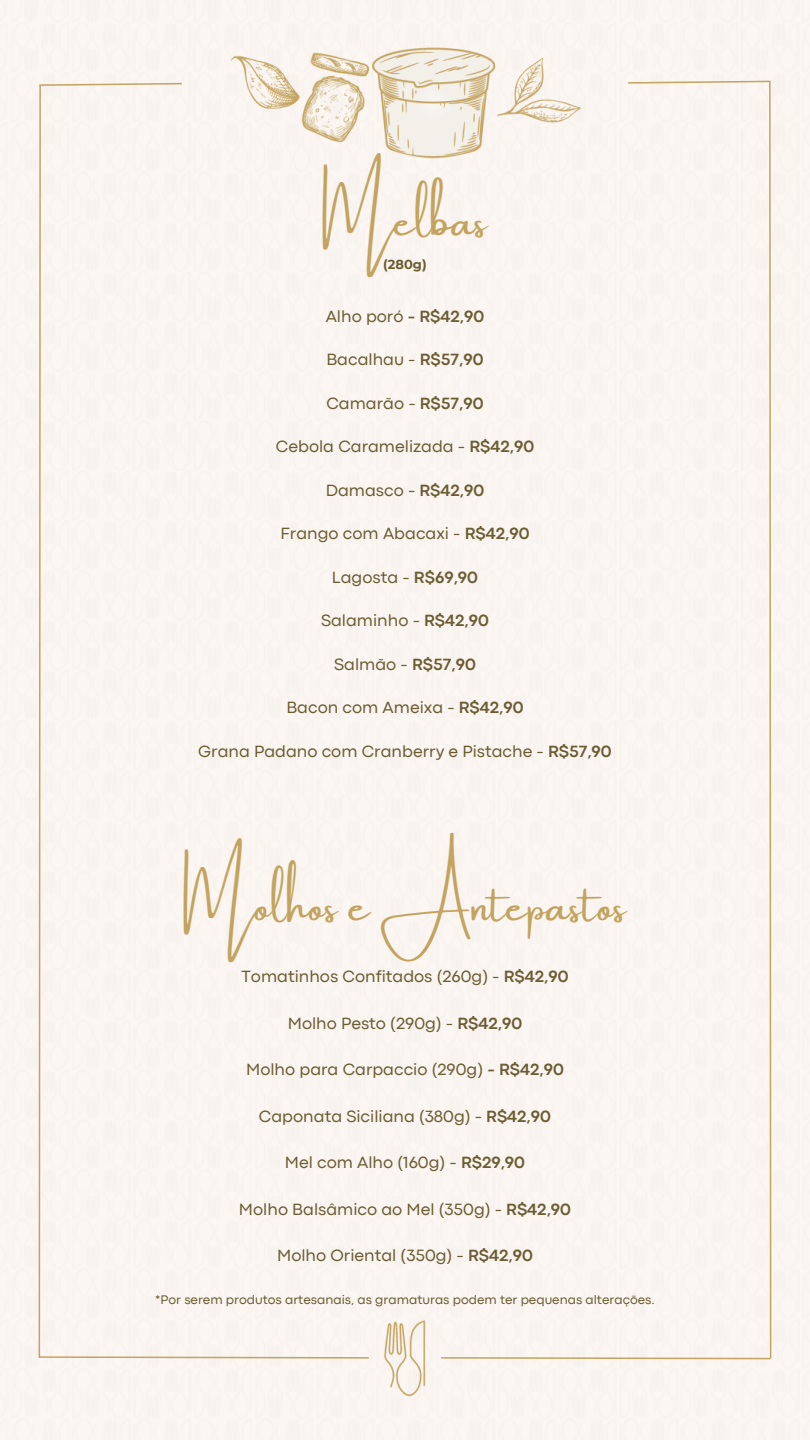
<style>
.page{position:relative;width:810px;height:1440px;background:#fff}
.page>*{position:absolute;margin:0;border:0;box-sizing:border-box;transform-origin:0 0}
.t1{font:45px "Amsterdam One";color:#c3a35f}
.t2{font:17px "Codec Pro";color:#6c5c32}
.t3{font:13px "Codec Pro";color:#6c5c32}
.t4{font:700 13px "Montserrat";color:#6c5c32}
.s1{font-weight:700}
</style>
<div class="page">
<div style="left:38px;top:82px;width:332px;height:1277px;background:#faf5f1"></div>
<div style="left:440px;top:80px;width:332px;height:1280px;background:#faf5f1"></div>
<img style="left:205px;top:27px;width:400px;height:144px">
<img style="left:369px;top:1310px;width:72px;height:99px">
<h2 class="t1" style="left:322px;top:197px;width:167px">Melbas</h2>
<h2 class="t4" style="left:383px;top:257px;width:45px">(280g)</h2>
<h1 class="t2" style="left:326px;top:310px;width:160px">Alho poró <span class="s1">- R$42,90</span></h1>
<h3 class="t2" style="left:326px;top:354px;width:159px">Bacalhau - <span class="s1">R$57,90</span></h3>
<h2 class="t2" style="left:326px;top:397px;width:159px">Camarão - <span class="s1">R$57,90</span></h2>
<h2 class="t2" style="left:276px;top:441px;width:260px">Cebola Caramelizada - <span class="s1">R$42,90</span></h2>
<h2 class="t2" style="left:326px;top:484px;width:160px">Damasco - <span class="s1">R$42,90</span></h2>
<h2 class="t2" style="left:280px;top:528px;width:251px">Frango com Abacaxi - <span class="s1">R$42,90</span></h2>
<h2 class="t2" style="left:332px;top:571px;width:148px">Lagosta - <span class="s1">R$69,90</span></h2>
<h2 class="t2" style="left:321px;top:615px;width:169px">Salaminho - <span class="s1">R$42,90</span></h2>
<h2 class="t2" style="left:334px;top:658px;width:143px">Salmão - <span class="s1">R$57,90</span></h2>
<h2 class="t2" style="left:286px;top:702px;width:239px">Bacon com Ameixa - <span class="s1">R$42,90</span></h2>
<h2 class="t2" style="left:198px;top:745px;width:415px">Grana Padano com Cranberry e Pistache - <span class="s1">R$57,90</span></h2>
<p class="t1" style="left:184px;top:881px;width:444px">Molhos e Antepastos</p>
<h2 class="t2" style="left:241px;top:971px;width:329px">Tomatinhos Confitados (260g) - <span class="s1">R$42,90</span></h2>
<h2 class="t2" style="left:288px;top:1017px;width:236px">Molho Pesto (290g) - <span class="s1">R$42,90</span></h2>
<h1 class="t2" style="left:246px;top:1064px;width:319px">Molho para Carpaccio (290g) <span class="s1">- R$42,90</span></h1>
<h2 class="t2" style="left:259px;top:1110px;width:294px">Caponata Siciliana (380g) - <span class="s1">R$42,90</span></h2>
<h2 class="t2" style="left:285px;top:1157px;width:242px">Mel com Alho (160g) - <span class="s1">R$29,90</span></h2>
<h2 class="t2" style="left:239px;top:1203px;width:334px">Molho Balsâmico ao Mel (350g) - <span class="s1">R$42,90</span></h2>
<h2 class="t2" style="left:277px;top:1250px;width:257px">Molho Oriental (350g) - <span class="s1">R$42,90</span></h2>
<h2 class="t3" style="left:155px;top:1295px;width:501px">*Por serem produtos artesanais, as gramaturas podem ter pequenas alterações.</h2>
</div>
